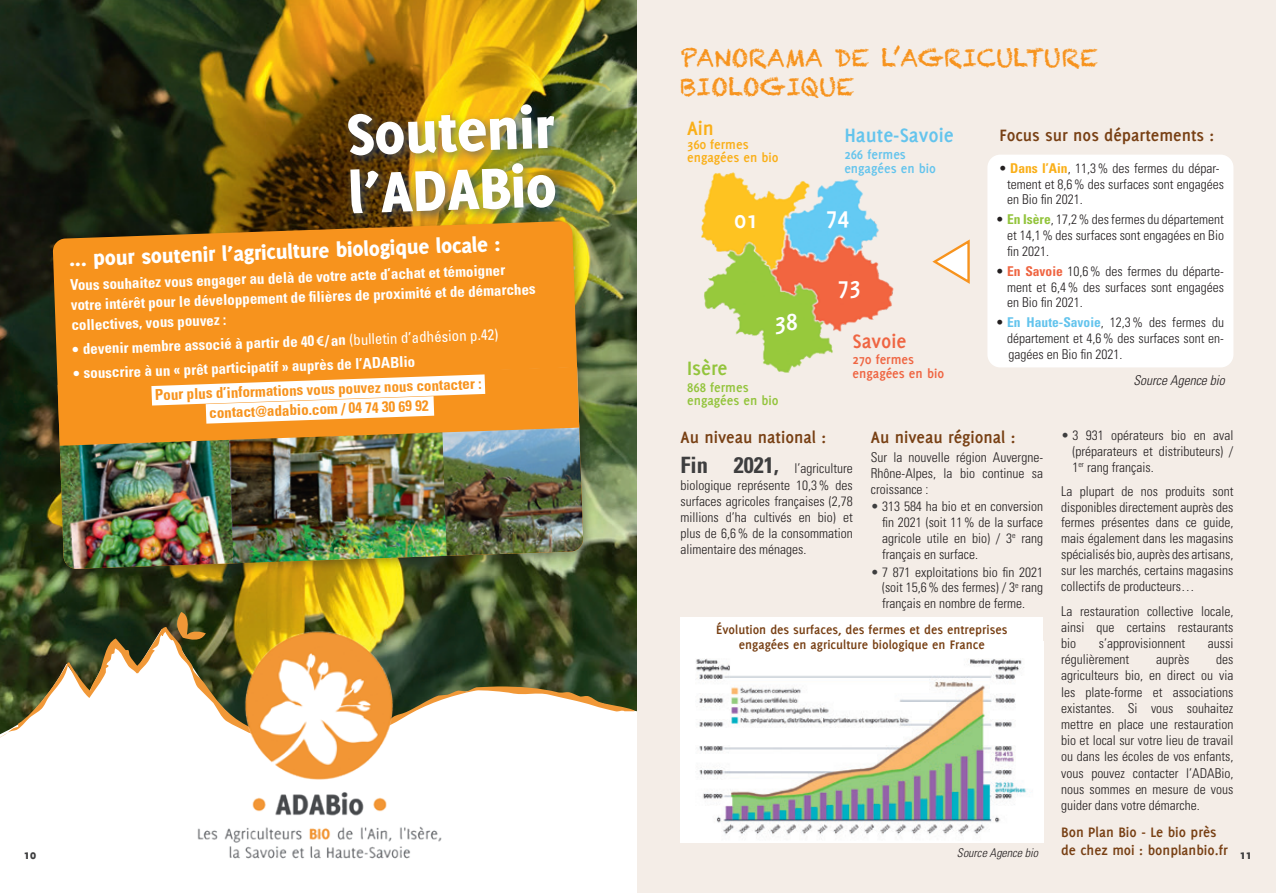
<style>
.page{position:relative;width:1276px;height:893px;background:#fff}
.page>*{position:absolute;margin:0;border:0;box-sizing:border-box;transform-origin:0 0}
.t1{font:800 63px/58.5px "Delicious";color:#fff}
.t2{font:700 25.95px "Delicious";color:#fff}
.t3{font:24px/28.8px "Chalkduster";color:#f7931d}
.t4{font:800 22.5px "Delicious";color:#fff}
.t5{font:700 21.15px "Delicious";color:#64c4ed}
.t6{font:700 21.15px "Delicious";color:#ef6542}
.t7{font:700 21.15px "Delicious";color:#93c43c}
.t8{font:700 21.15px "Delicious";color:#faaf18}
.t9{font:700 18px "Delicious";color:#784014}
.t10{font:700 condensed 15px/20px "Univers LT Std";color:#fff}
.t11{font:700 condensed 15px/20px "Univers LT Std";color:#f7931d;text-align:center}
.t12{font:700 15px/18px "Delicious";color:#784014}
.t13{font:700 13.95px/13.5px "Delicious";color:#faaf18}
.t14{font:700 13.95px/13.5px "Delicious";color:#64c4ed}
.t15{font:700 13.95px/13.5px "Delicious";color:#ef6542}
.t16{font:700 13.95px/13.5px "Delicious";color:#93c43c}
.t17{font:300 condensed 13.5px/15.8px "Univers LT Std";color:#231f20;text-align:justify}
.t18{font:700 13.5px/15px "Delicious";color:#784014;text-align:center}
.t19{font:italic 300 condensed 13.5px "Univers LT Std";color:#231f20}
.t20{font:800 13.5px "Delicious";color:#3e3e3f}
.t21{font:italic 300 condensed 12px "Univers LT Std";color:#231f20}
.s1{font-family:"Museo Sans 700";font-weight:400;font-stretch:normal;font-size:13.5px}
.s2{font-weight:400}
.s3{font-weight:700;color:#faaf18}
.s4{font-weight:700;color:#93c43c}
.s5{font-weight:700;color:#ef6542}
.s6{font-weight:700;color:#64c4ed}
.s7{color:#3e3e3f}
.s8{font-weight:700;font-size:22.5px;color:#3e3e3f}
</style>
<div class="page">
<img style="left:0;top:0;width:637px;height:629px">
<svg style="left:0;top:612px;width:634px;height:126px"></svg>
<div style="left:342px;top:98px;width:225px;height:127px;background:#1c4788;opacity:.6"></div>
<div style="left:47px;top:215px;width:548px;height:366px;background:#231f20;opacity:.4"></div>
<svg style="left:53px;top:221px;width:530px;height:348px;background:#e38b1c"></svg>
<img style="left:59px;top:447px;width:176px;height:122px">
<img style="left:447px;top:447px;width:136px;height:109px">
<img style="left:229px;top:447px;width:218px;height:116px">
<svg style="left:53px;top:364px;width:530px;height:83px"></svg>
<img style="left:194px;top:603px;width:250px;height:256px">
<div style="left:637px;top:0;width:639px;height:893px;background:#f4ede7"></div>
<svg style="left:932px;top:239px;width:38px;height:45px"></svg>
<img style="left:701px;top:172px;width:193px;height:201px">
<div style="left:987px;top:155px;width:246px;height:212px;background:#fff;border-radius:13px"></div>
<div style="left:680px;top:617px;width:363px;height:226px;background:#fff"></div>
<img style="left:696px;top:658px;width:335px;height:177px">
<h1 class="t1" style="left:345px;top:104px;width:209px;rotate:-2deg">Soutenir l’ADABio</h1>
<h3 class="t4" style="left:69px;top:246px;width:433px;rotate:-2deg">... pour soutenir l’agriculture biologique locale :</h3>
<p class="t10" style="left:70px;top:275px;width:466px;rotate:-2deg">Vous souhaitez vous engager au delà de votre acte d’achat et témoigner votre intérêt pour le développement de fi lières de proximité et de démarches collectives, vous pouvez :</p>
<p class="t10" style="left:72px;top:339px;width:428px;rotate:-2deg">• devenir membre associé à partir de 40<span class="s1">€</span> /an <span class="s2">(bulletin d’adhésion p.42)</span></p>
<p class="t10" style="left:73px;top:363px;width:344px;rotate:-2deg">• souscrire à un « prêt participatif » auprès de l’ADABIio</p>
<p class="t11" style="left:155px;top:385px;width:328px;rotate:-2deg">Pour plus d’informations vous pouvez nous contacter : contact@adabio.com / 04 74 30 69 92</p>
<h3 class="t3" style="left:680px;top:43px;width:419px">PANORAMA DE L’AGRICULTURE<br>BIOLOGIQUE</h3>
<h3 class="t8" style="left:687px;top:116px;width:28px">Ain</h3>
<p class="t13" style="left:687px;top:137px;width:93px">360 fermes engagées en bio</p>
<h3 class="t5" style="left:844px;top:123px;width:111px">Haute-Savoie</h3>
<p class="t14" style="left:844px;top:148px;width:93px">266 fermes engagées en bio</p>
<h2 class="t2" style="left:734px;top:205px;width:25px">01</h2>
<h2 class="t2" style="left:825px;top:201px;width:25px">74</h2>
<h2 class="t2" style="left:774px;top:307px;width:25px">38</h2>
<h3 class="t7" style="left:687px;top:356px;width:42px">Isère</h3>
<p class="t16" style="left:687px;top:380px;width:93px">868 fermes engagées en bio</p>
<h2 class="t2" style="left:837px;top:270px;width:25px">73</h2>
<h3 class="t6" style="left:852px;top:329px;width:55px">Savoie</h3>
<p class="t15" style="left:852px;top:353px;width:93px">270 fermes engagées en bio</p>
<h3 class="t9" style="left:999px;top:125px;width:216px">Focus sur nos départements :</h3>
<p class="t17" style="left:1007px;top:160px;width:218px;text-align:left;text-indent:-8px">• <span class="s3">Dans l’Ain</span>, 11,3% des fermes du dépar&shy;tement et 8,6% des surfaces sont engagées en Bio fin 2021.</p>
<p class="t17" style="left:1007px;top:212px;width:218px;text-indent:-11px">• <span class="s4">En Isère</span>, 17,2% des fermes du département et 14,1% des surfaces sont engagées en Bio fin 2021.</p>
<p class="t17" style="left:1007px;top:263px;width:218px;text-indent:-11px">• <span class="s5">En Savoie</span> 10,6% des fermes du départe&shy;ment et 6,4% des surfaces sont engagées en Bio fin 2021.</p>
<p class="t17" style="left:1007px;top:315px;width:218px;text-indent:-11px">• <span class="s6">En Haute-Savoie</span>, 12,3% des fermes du département et 4,6% des surfaces sont en&shy;gagées en Bio fin 2021.</p>
<p class="t19" style="left:1133px;top:372px;width:93px">Source Agence bio</p>
<h3 class="t9" style="left:871px;top:427px;width:146px">Au niveau régional :</h3>
<p class="t17" style="left:871px;top:449px;width:174px">Sur la nouvelle région Auvergne-Rhône-Alpes, la bio continue sa croissance :</p>
<p class="t17" style="left:882px;top:499px;width:163px;text-indent:-11px"><span class="s7">•</span> 313 584 ha bio et en conversion fin 2021 (soit 11% de la surface agricole utile en bio) / 3<sup>e</sup> rang français en surface.</p>
<p class="t17" style="left:882px;top:564px;width:163px;text-indent:-11px"><span class="s7">•</span> 7 871 exploitations bio fin 2021 (soit 15,6% des fermes) / 3<sup>e</sup> rang français en nombre de ferme.</p>
<h3 class="t9" style="left:680px;top:427px;width:147px">Au niveau national :</h3>
<p class="t17" style="left:680px;top:460px;width:174px;line-height:16.2px"><span class="s8">Fin 2021,</span> l’agriculture biologique représente 10,3% des surfaces agricoles françaises (2,78 millions d’ha cultivés en bio) et plus de 6,6% de la consommation alimentaire des ménages.</p>
<p class="t17" style="left:1072px;top:428px;width:163px;text-indent:-11px"><span class="s7">•</span> 3 931 opérateurs bio en aval (préparateurs et distributeurs) / 1<sup>er</sup> rang français.</p>
<p class="t17" style="left:1061px;top:483px;width:174px">La plupart de nos produits sont disponibles directement auprès des fermes présentes dans ce guide, mais également dans les magasins spécialisés bio, auprès des artisans, sur les marchés, certains magasins collectifs de producteurs…</p>
<p class="t17" style="left:1061px;top:603px;width:174px;line-height:16.2px">La restauration collective locale, ainsi que certains restaurants bio</p>
<p class="t18" style="left:716px;top:622px;width:292px">Évolution des surfaces, des fermes et des entreprises engagées en agriculture biologique en France</p>
<p class="t17" style="left:1099px;top:635px;width:88px">s’approvisionnent</p>
<p class="t17" style="left:1208px;top:635px;width:27px">aussi</p>
<p class="t17" style="left:1061px;top:652px;width:70px">régulièrement</p>
<p class="t17" style="left:1156px;top:652px;width:34px">auprès</p>
<p class="t17" style="left:1061px;top:651px;width:174px;line-height:16.2px;text-indent:155px">des agriculteurs bio, en direct ou via les plate-forme et associations existantes. Si vous souhaitez mettre en place une restauration bio et local sur votre lieu de travail ou dans les écoles de vos enfants, vous pouvez contacter l’ADABio, nous sommes en mesure de vous guider dans votre démarche.</p>
<p class="t12" style="left:1061px;top:822px;width:168px">Bon Plan Bio - Le bio près de chez moi : bonplanbio.fr</p>
<p class="t21" style="left:957px;top:845px;width:83px">Source Agence bio</p>
<p class="t20" style="left:24px;top:847px;width:14px">10</p>
<p class="t20" style="left:1239px;top:847px;width:14px">11</p>
</div>
